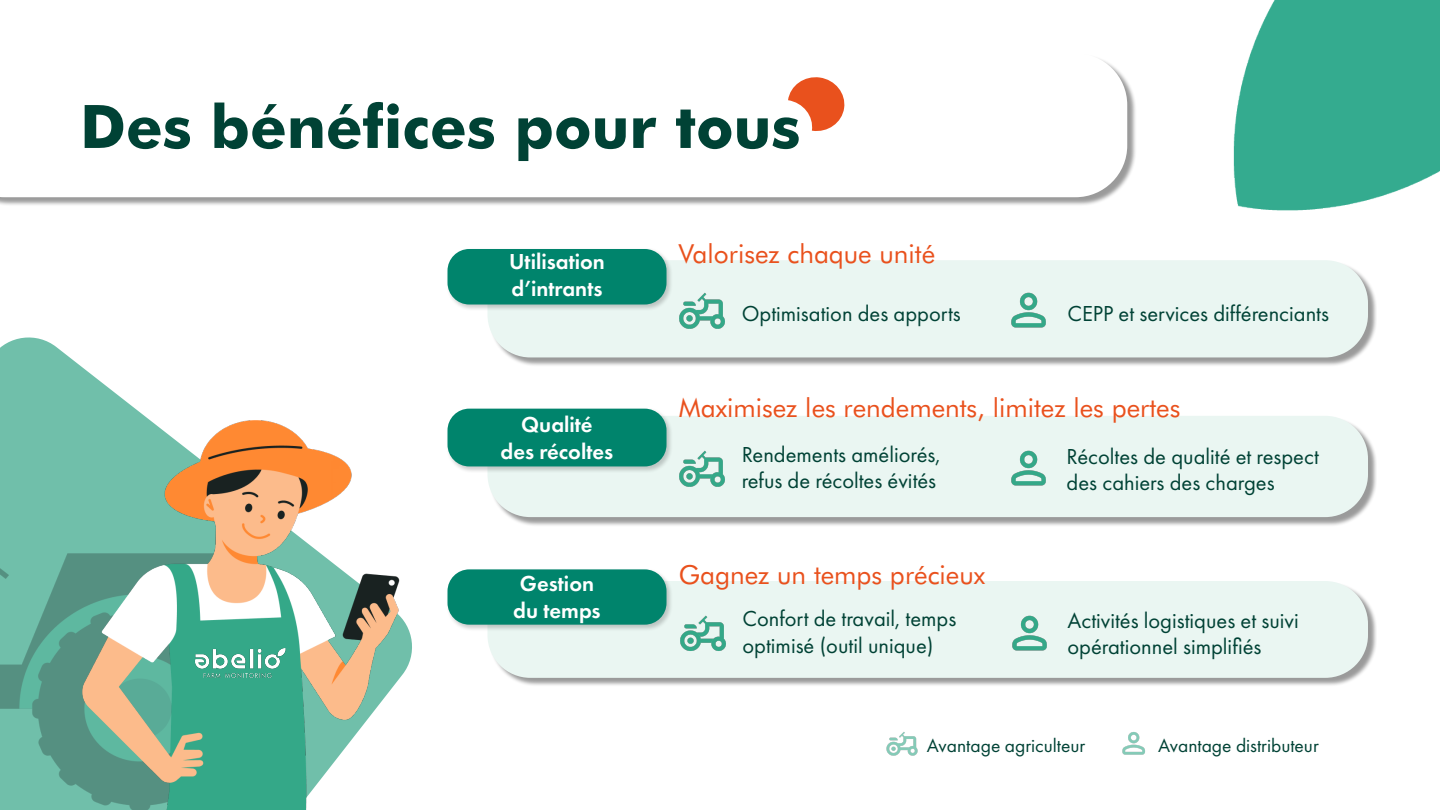
<style>
.page{position:relative;width:1440px;height:810px;background:#fff}
.page>*{position:absolute;margin:0;border:0;box-sizing:border-box;transform-origin:0 0}
.t1{font:700 60px "Futura BT";color:#004235}
.t2{font:26.25px "Futura BT";color:#e9511d}
.t3{font:22.5px/26.2px "Futura PT";color:#004235}
.t4{font:600 22.5px/27px "Futura PT";color:#fff}
.t5{font:19.5px "Futura PT";color:#004235}
</style>
<div class="page">
<div style="left:0;top:54px;width:1137px;height:153px;background:#000;opacity:.4"></div>
<svg style="left:0;top:54px;width:1127px;height:143px"></svg>
<svg style="left:788px;top:75px;width:58px;height:58px"></svg>
<svg style="left:0;top:337px;width:267px;height:84px"></svg>
<img style="left:0;top:421px;width:412px;height:389px">
<div style="left:489px;top:261px;width:888px;height:106px;background:#000;opacity:.4"></div>
<div style="left:488px;top:260px;width:880px;height:97px;background:#eaf6f2;border-radius:43px"></div>
<div style="left:446px;top:247px;width:227px;height:64px;background:#000;opacity:.2"></div>
<div style="left:448px;top:249px;width:219px;height:56px;background:#00846c;border-radius:22px"></div>
<div style="left:489px;top:417px;width:888px;height:109px;background:#000;opacity:.4"></div>
<div style="left:488px;top:416px;width:880px;height:101px;background:#eaf6f2;border-radius:43px"></div>
<div style="left:446px;top:407px;width:227px;height:66px;background:#000;opacity:.2"></div>
<div style="left:448px;top:409px;width:219px;height:57px;background:#00846c;border-radius:22px"></div>
<div style="left:489px;top:582px;width:888px;height:105px;background:#000;opacity:.4"></div>
<div style="left:488px;top:581px;width:880px;height:97px;background:#eaf6f2;border-radius:43px"></div>
<div style="left:446px;top:568px;width:227px;height:64px;background:#000;opacity:.2"></div>
<div style="left:448px;top:569px;width:219px;height:56px;background:#00846c;border-radius:22px"></div>
<img style="left:1233px;top:0;width:207px;height:211px">
<img style="left:679px;top:292px;width:46px;height:37px">
<img style="left:679px;top:450px;width:46px;height:37px">
<img style="left:680px;top:615px;width:46px;height:36px">
<img style="left:1011px;top:292px;width:35px;height:36px">
<img style="left:1011px;top:450px;width:35px;height:36px">
<img style="left:1012px;top:615px;width:35px;height:36px">
<img style="left:182px;top:639px;width:117px;height:47px">
<img style="left:886px;top:732px;width:32px;height:24px">
<img style="left:1122px;top:732px;width:23px;height:23px">
<h1 class="t1" style="left:80px;top:90px;width:722px">Des bénéfices pour tous</h1>
<p class="t4" style="left:509px;top:250px;width:97px">Utilisation d’intrants</p>
<p class="t4" style="left:501px;top:412px;width:114px;text-align:center">Qualité<br>des récoltes</p>
<p class="t4" style="left:513px;top:572px;width:89px">Gestion du temps</p>
<p class="t2" style="left:679px;top:243px;width:258px">Valorisez chaque unité</p>
<p class="t3" style="left:742px;top:302px;width:221px">Optimisation des apports</p>
<p class="t3" style="left:1067px;top:302px;width:263px">CEPP et services différenciants</p>
<p class="t2" style="left:679px;top:396px;width:503px">Maximisez les rendements, limitez les pertes</p>
<p class="t3" style="left:742px;top:443px;width:200px">Rendements améliorés, refus de récoltes évités</p>
<p class="t2" style="left:679px;top:564px;width:308px">Gagnez un temps précieux</p>
<p class="t3" style="left:742px;top:607px;width:215px">Confort de travail, temps optimisé (outil unique)</p>
<p class="t3" style="left:1067px;top:444px;width:254px">Récoltes de qualité et respect des cahiers des charges</p>
<p class="t3" style="left:1067px;top:609px;width:233px">Activités logistiques et suivi opérationnel simplifiés</p>
<p class="t5" style="left:927px;top:737px;width:160px">Avantage agriculteur</p>
<p class="t5" style="left:1158px;top:737px;width:162px">Avantage distributeur</p>
</div>
